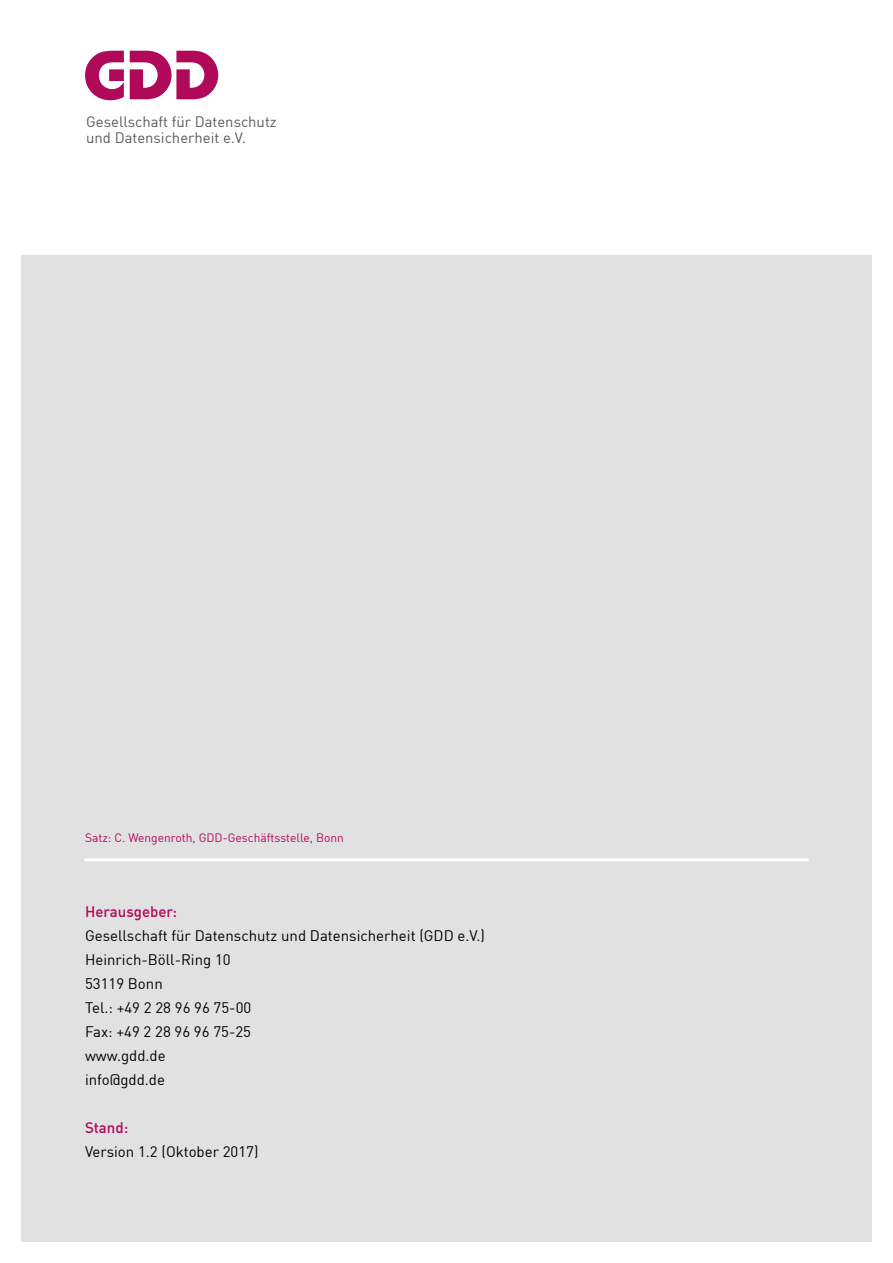
<style>
.page{position:relative;width:893px;height:1263px;background:#fff}
.page>*{position:absolute;margin:0;border:0;box-sizing:border-box;transform-origin:0 0}
.t1{font:15px/24px "DIN Offc";color:#000}
.t2{font:500 15px "DIN Offc";color:#b1095a}
.t3{font:14.85px/16.5px "DIN Offc";color:#58595b}
.t4{font:12px "DIN Offc";color:#b1095a}
</style>
<div class="page">
<div style="left:21px;top:255px;width:851px;height:987px;background:#e2e1e1"></div>
<svg style="left:85px;top:51px;width:133px;height:49px"></svg>
<hr style="left:86px;top:858px;width:721px;height:3px;background:#fff">
<p class="t3" style="left:86px;top:113px;width:192px">Gesellschaft für Datenschutz und Datensicherheit e.V.</p>
<p class="t4" style="left:85px;top:830px;width:260px">Satz: C. Wengenroth, GDD-Geschäftsstelle, Bonn</p>
<p class="t2" style="left:85px;top:902px;width:94px">Herausgeber:</p>
<p class="t1" style="left:85px;top:923px;width:401px">Gesellschaft für Datenschutz und Datensicherheit (GDD e.V.)<br>Heinrich-Böll-Ring 10<br>53119 Bonn<br>Tel.: +49 2 28 96 96 75-00<br>Fax: +49 2 28 96 96 75-25<br>www.gdd.de<br>info@gdd.de</p>
<p class="t2" style="left:85px;top:1118px;width:45px">Stand:</p>
<p class="t1" style="left:85px;top:1139px;width:175px">Version 1.2 (Oktober 2017)</p>
</div>
